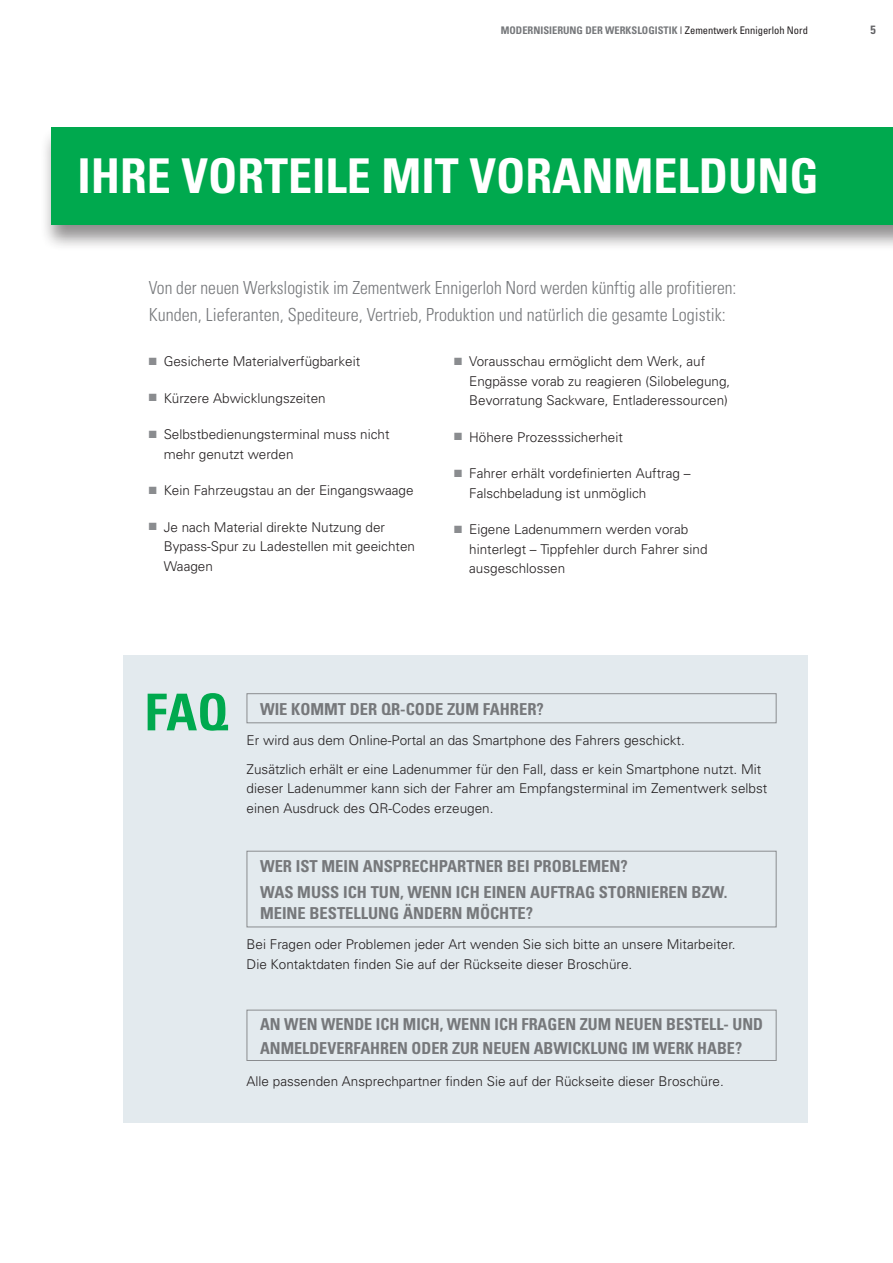
<style>
.page{position:relative;width:893px;height:1263px;background:#fff}
.page>*{position:absolute;margin:0;border:0;box-sizing:border-box;transform-origin:0 0}
.t1{font:700 condensed 50.85px "Univers";color:#00a94e}
.t2{font:700 condensed 48px "Univers";color:#fff}
.t3{font:300 condensed 18px/27px "Univers";color:#76787b}
.t4{font:700 condensed 16.5px/25.2px "Univers";color:#76787b}
.t5{font:300 13.5px/19.5px "Univers";color:#231f20}
.t6{font:700 condensed 12px "Univers";color:#636366}
.t7{font:700 condensed 10.5px "Univers";color:#76787b}
.s1{font-weight:400;color:#231f20}
.s2{color:#8a8c8f}
</style>
<div class="page">
<div style="left:123px;top:655px;width:685px;height:468px;background:#e3eaee"></div>
<div style="left:247px;top:693px;width:529px;height:30px;border:1px solid #8a8c8f"></div>
<div style="left:247px;top:851px;width:529px;height:76px;border:1px solid #8a8c8f"></div>
<div style="left:247px;top:1010px;width:529px;height:51px;border:1px solid #8a8c8f"></div>
<div style="left:40px;top:125px;width:853px;height:126px;background:#231f20;opacity:.5"></div>
<div style="left:51px;top:128px;width:842px;height:97px;background:#00a94e"></div>
<p class="t7" style="left:501px;top:24px;width:309px">MODERNISIERUNG DER WERKSLOGISTIK <span class="s1">| Zementwerk Ennigerloh Nord</span></p>
<h2 class="t2" style="left:77px;top:147px;width:743px">IHRE VORTEILE MIT VORANMELDUNG</h2>
<h3 class="t3" style="left:149px;top:274px;width:589px">Von der neuen Werkslogistik im Zementwerk Ennigerloh Nord werden künftig alle profitieren:<br>Kunden, Lieferanten, Spediteure, Vertrieb, Produktion und natürlich die gesamte Logistik:</h3>
<p class="t5" style="left:149px;top:351px;width:213px"><span class="s2">■</span> Gesicherte Materialverfügbarkeit</p>
<p class="t5" style="left:149px;top:388px;width:178px"><span class="s2">■</span> Kürzere Abwicklungszeiten</p>
<p class="t5" style="left:164px;top:424px;width:227px;text-indent:-15px"><span class="s2">■</span> Selbstbedienungsterminal muss nicht mehr genutzt werden</p>
<p class="t5" style="left:149px;top:480px;width:266px"><span class="s2">■</span> Kein Fahrzeugstau an der Eingangswaage</p>
<p class="t5" style="left:164px;top:517px;width:253px;text-indent:-15px"><span class="s2">■</span> Je nach Material direkte Nutzung der<br>Bypass-Spur zu Ladestellen mit geeichten<br>Waagen</p>
<p class="t5" style="left:469px;top:351px;width:263px;text-indent:-15px"><span class="s2">■</span> Vorausschau ermöglicht dem Werk, auf<br>Engpässe vorab zu reagieren (Silobelegung,<br>Bevorratung Sackware, Entladeressourcen)</p>
<p class="t5" style="left:454px;top:427px;width:170px"><span class="s2">■</span> Höhere Prozesssicherheit</p>
<p class="t5" style="left:469px;top:463px;width:223px;text-indent:-15px"><span class="s2">■</span> Fahrer erhält vordefinierten Auftrag –<br>Falschbeladung ist unmöglich</p>
<p class="t5" style="left:469px;top:519px;width:240px;text-indent:-15px"><span class="s2">■</span> Eigene Ladenummern werden vorab hinterlegt – Tippfehler durch Fahrer sind ausgeschlossen</p>
<h1 class="t1" style="left:145px;top:681px;width:85px">FAQ</h1>
<p class="t4" style="left:260px;top:696px;width:285px">WIE KOMMT DER QR-CODE ZUM FAHRER?</p>
<p class="t5" style="left:247px;top:726px;width:516px;line-height:28.5px">Er wird aus dem Online-Portal an das Smartphone des Fahrers geschickt.<br>Zusätzlich erhält er eine Ladenummer für den Fall, dass er kein Smartphone nutzt. Mit</p>
<p class="t5" style="left:247px;top:778px;width:522px">dieser Ladenummer kann sich der Fahrer am Empfangsterminal im Zementwerk selbst einen Ausdruck des QR-Codes erzeugen.</p>
<p class="t4" style="left:260px;top:853px;width:469px">WER IST MEIN ANSPRECHPARTNER BEI PROBLEMEN?<br>WAS MUSS ICH TUN, WENN ICH EINEN AUFTRAG STORNIEREN BZW.</p>
<p class="t4" style="left:260px;top:900px;width:275px">MEINE BESTELLUNG ÄNDERN MÖCHTE?</p>
<p class="t5" style="left:247px;top:934px;width:490px">Bei Fragen oder Problemen jeder Art wenden Sie sich bitte an unsere Mitarbeiter.<br>Die Kontaktdaten finden Sie auf der Rückseite dieser Broschüre.</p>
<p class="t4" style="left:260px;top:1011px;width:505px;line-height:24px">AN WEN WENDE ICH MICH, WENN ICH FRAGEN ZUM NEUEN BESTELL- UND<br>ANMELDEVERFAHREN ODER ZUR NEUEN ABWICKLUNG IM WERK HABE?</p>
<p class="t5" style="left:247px;top:1071px;width:479px">Alle passenden Ansprechpartner finden Sie auf der Rückseite dieser Broschüre.</p>
<p class="t6" style="left:871px;top:22px;width:7px">5</p>
</div>
